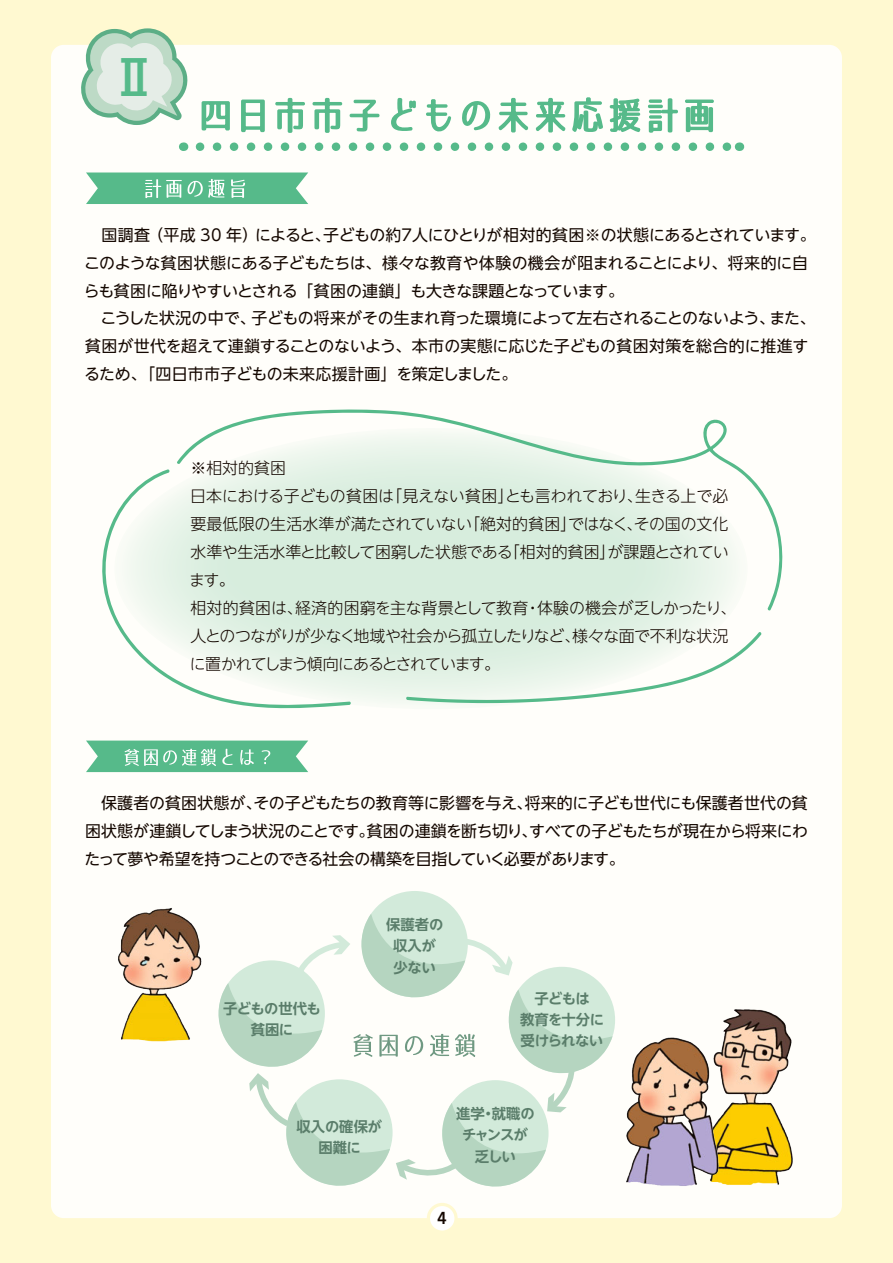
<style>
.page{position:relative;width:893px;height:1263px;background:#fff9d1}
.page>*{position:absolute;margin:0;border:0;box-sizing:border-box;transform-origin:0 0}
.t1{font:500 47.85px "UD Shin Go NT Pro";color:#56ba8a}
.t2{font:15.9px/27.9px "UD Shin Go NT Pro";letter-spacing:-.025em;color:#140700}
.t3{font:300 15.9px/27.9px "UD Shin Go NT Pro";letter-spacing:-.03em;color:#140700}
.t4{font:15.9px "Hiragino UD Sans Std N W6";color:#140700}
.t5{font:700 14.4px/21.3px "UD Shin Go NT Pro De";letter-spacing:-.03em;color:#5a7d6a;text-align:center}
.t6{font:700 14.4px/21.3px "UD Shin Go NT Pro De";letter-spacing:-.005em;color:#5a7d6a;text-align:center}
.t7{font:700 14.4px/21.3px "UD Shin Go NT Pro De";letter-spacing:-.06em;color:#5a7d6a;text-align:center}
</style>
<div class="page">
<div style="left:51px;top:45px;width:791px;height:1173px;background:#fff;border-radius:13px"></div>
<div style="left:428px;top:1204px;width:28px;height:28px;background:#fff;border-radius:50%"></div>
<div style="left:427px;top:1203px;width:31px;height:31px;border:3px solid #fff9d1;border-radius:50%"></div>
<svg style="left:114px;top:428px;width:634px;height:281px;background:#dff0e3"></svg>
<svg style="left:86px;top:740px;width:222px;height:32px;background:#71c59c"></svg>
<svg style="left:177px;top:409px;width:606px;height:202px"></svg>
<svg style="left:102px;top:469px;width:249px;height:240px"></svg>
<svg style="left:406px;top:631px;width:356px;height:72px"></svg>
<div style="left:361px;top:891px;width:107px;height:106px;background:#d2eada;border-radius:50%"></div>
<svg style="left:218px;top:914px;width:395px;height:273px"></svg>
<img style="left:722px;top:1009px;width:71px;height:176px">
<img style="left:626px;top:1037px;width:96px;height:149px">
<img style="left:118px;top:907px;width:84px;height:135px">
<svg style="left:81px;top:28px;width:650px;height:176px"></svg>
<h1 class="t1" style="left:110px;top:39px;width:49px">Ⅱ</h1>
<p class="t2" style="left:84px;top:220px;width:733px">　国調査（平成 30 年）によると、子どもの約７人にひとりが相対的貧困※の状態にあるとされています。このような貧困状態にある子どもたちは、様々な教育や体験の機会が阻まれることにより、将来的に自らも貧困に陥りやすいとされる「貧困の連鎖」も大きな課題となっています。<br>　こうした状況の中で、子どもの将来がその生まれ育った環境によって左右されることのないよう、また、貧困が世代を超えて連鎖することのないよう、本市の実態に応じた子どもの貧困対策を総合的に推進するため、「四日市市子どもの未来応援計画」を策定しました。</p>
<p class="t3" style="left:189px;top:454px;width:549px">※相対的貧困<br>日本における子どもの貧困は「見えない貧困」とも言われており、生きる上で必要最低限の生活水準が満たされていない「絶対的貧困」ではなく、その国の文化水準や生活水準と比較して困窮した状態である「相対的貧困」が課題とされています。<br>相対的貧困は、経済的困窮を主な背景として教育・体験の機会が乏しかったり、人とのつながりが少なく地域や社会から孤立したりなど、様々な面で不利な状況に置かれてしまう傾向にあるとされています。</p>
<p class="t2" style="left:84px;top:788px;width:725px;text-align:justify">　保護者の貧困状態が、その子どもたちの教育等に影響を与え、将来的に子ども世代にも保護者世代の貧困状態が連鎖してしまう状況のことです。貧困の連鎖を断ち切り、すべての子どもたちが現在から将来にわたって夢や希望を持つことのできる社会の構築を目指していく必要があります。</p>
<p class="t5" style="left:223px;top:997px;width:99px">子どもの世代も貧困に</p>
<p class="t6" style="left:386px;top:913px;width:59px">保護者の収入が少ない</p>
<p class="t5" style="left:520px;top:987px;width:86px">子どもは<br>教育を十分に受けられない</p>
<p class="t6" style="left:296px;top:1115px;width:87px">収入の確保が困難に</p>
<p class="t7" style="left:456px;top:1102px;width:80px">進学・就職のチャンスが乏しい</p>
<p class="t4" style="left:437px;top:1206px;width:11px">4</p>
</div>
